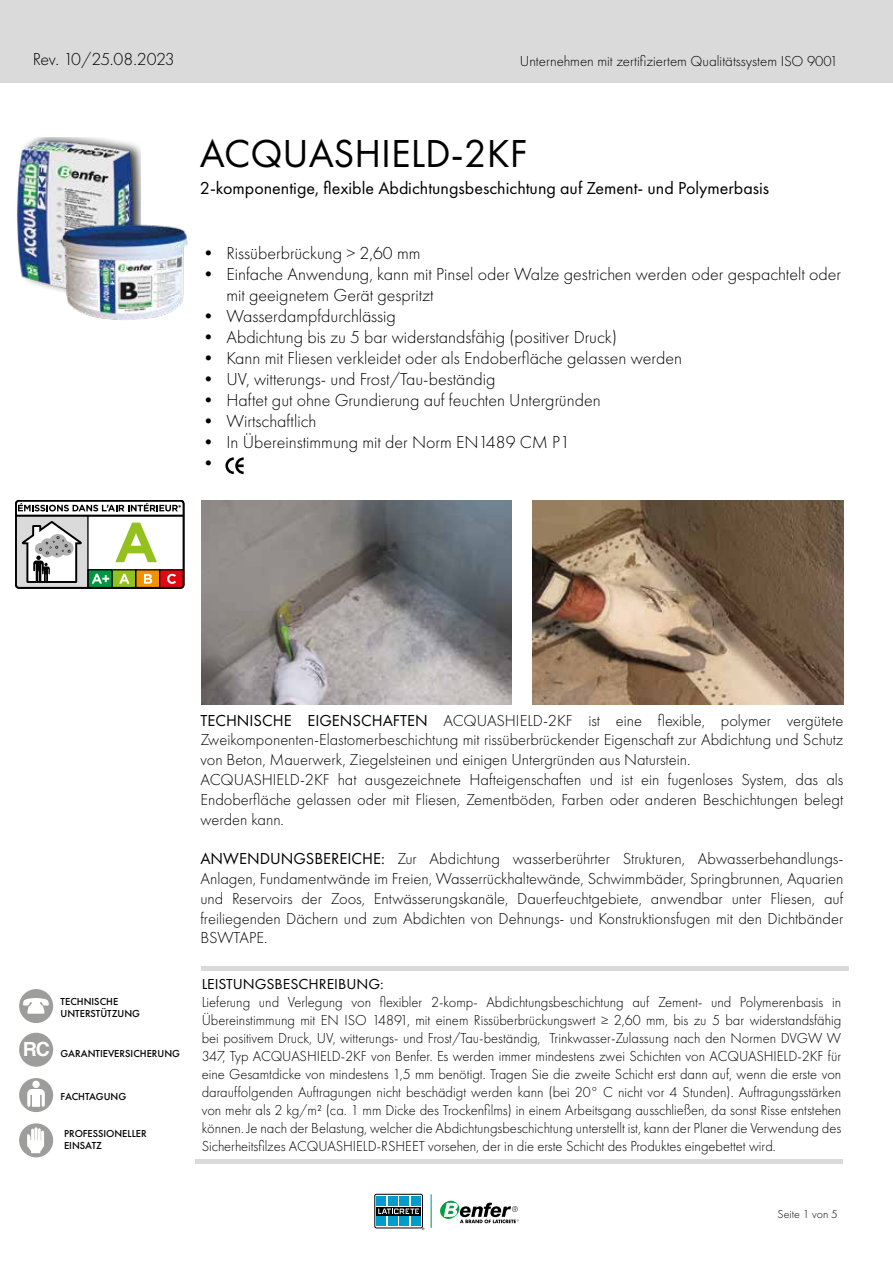
<style>
.page{position:relative;width:893px;height:1263px;background:#fff}
.page>*{position:absolute;margin:0;border:0;box-sizing:border-box;transform-origin:0 0}
.t1{font:40.5px "Futura PT";color:#000}
.t2{font:300 18px/21px "Futura PT";color:#000}
.t3{font:18px "Futura PT";color:#000}
.t4{font:300 18px "Futura PT";letter-spacing:-.04em;color:#000}
.t5{font:300 16.5px/19.8px "Futura PT";color:#000}
.t6{font:300 15px/18px "Futura PT";color:#000;text-align:justify}
.t7{font:15px "Futura PT";color:#000;scale:1.04 1}
.t8{font:300 12px "Futura PT";color:#000}
.t9{font:500 10.5px/12px "Futura PT";color:#000}
.s1{font-family:"Helvetica";font-weight:700;font-size:19.5px;color:#fff}
.s2{font-weight:400}
</style>
<div class="page">
<div style="left:0;top:0;width:893px;height:83px;background:#dadada"></div>
<svg style="left:440px;top:1201px;width:79px;height:22px"></svg>
<img style="left:431px;top:1194px;width:1px;height:34px">
<svg style="left:375px;top:1194px;width:47px;height:34px"></svg>
<div style="left:375px;top:1194px;width:48px;height:34px;border:1px solid #000;border-radius:2px"></div>
<div style="left:377px;top:1216px;width:9px;height:10px;background:#009dcc"></div>
<div style="left:388px;top:1216px;width:10px;height:10px;background:#009dcc"></div>
<div style="left:400px;top:1216px;width:9px;height:10px;background:#009dcc"></div>
<div style="left:411px;top:1216px;width:10px;height:10px;background:#009dcc"></div>
<div style="left:377px;top:1207px;width:44px;height:8px;background:#000"></div>
<svg style="left:378px;top:1208px;width:41px;height:6px"></svg>
<div style="left:377px;top:1196px;width:9px;height:10px;background:#009dcc"></div>
<div style="left:388px;top:1196px;width:10px;height:10px;background:#009dcc"></div>
<div style="left:400px;top:1196px;width:9px;height:10px;background:#009dcc"></div>
<div style="left:411px;top:1196px;width:10px;height:10px;background:#009dcc"></div>
<hr style="left:201px;top:966px;width:648px;height:4px;background:#dadada">
<hr style="left:196px;top:1159px;width:647px;height:4px;background:#dadada">
<svg style="left:15px;top:500px;width:169px;height:89px"></svg>
<svg style="left:225px;top:457px;width:19px;height:17px"></svg>
<img style="left:17px;top:137px;width:123px;height:148px">
<img style="left:37px;top:156px;width:151px;height:164px">
<img style="left:201px;top:500px;width:311px;height:204px">
<img style="left:533px;top:500px;width:310px;height:204px">
<div style="left:19px;top:989px;width:34px;height:34px;background:#9d9d9c;border-radius:50%"></div>
<svg style="left:23px;top:998px;width:26px;height:16px"></svg>
<div style="left:19px;top:1078px;width:34px;height:34px;background:#9d9d9c;border-radius:50%"></div>
<div style="left:32px;top:1081px;width:8px;height:7px;background:#fff;border-radius:50%"></div>
<svg style="left:27px;top:1089px;width:18px;height:18px"></svg>
<div style="left:19px;top:1123px;width:34px;height:34px;background:#9d9d9c;border-radius:50%"></div>
<svg style="left:27px;top:1127px;width:17px;height:26px"></svg>
<div style="left:19px;top:1033px;width:34px;height:34px;background:#9d9d9c;border-radius:50%"></div>
<p class="t4" style="left:33px;top:49px;width:143px">Rev. 10/25.08.2023</p>
<p class="t6" style="left:520px;top:52px;width:320px">Unternehmen mit zertifiziertem Qualitätssystem ISO 9001</p>
<h1 class="t1" style="left:200px;top:129px;width:329px">ACQUASHIELD-2KF</h1>
<p class="t3" style="left:200px;top:177px;width:571px">2-komponentige, flexible Abdichtungsbeschichtung auf Zement- und Polymerbasis</p>
<p class="t2" style="left:199px;top:242px;width:222px">• Rissüberbrückung &gt; 2,60 mm</p>
<p class="t2" style="left:226px;top:263px;width:616px;text-indent:-27px">• Einfache Anwendung, kann mit Pinsel oder Walze gestrichen werden oder gespachtelt oder mit geeignetem Gerät gespritzt</p>
<p class="t2" style="left:199px;top:305px;width:198px">• Wasserdampfdurchlässig</p>
<p class="t2" style="left:199px;top:326px;width:419px">• Abdichtung bis zu 5 bar widerstandsfähig (positiver Druck)</p>
<p class="t2" style="left:199px;top:347px;width:484px">• Kann mit Fliesen verkleidet oder als Endoberfläche gelassen werden</p>
<p class="t2" style="left:199px;top:368px;width:297px">• UV, witterungs- und Frost/Tau-beständig</p>
<p class="t2" style="left:199px;top:389px;width:403px">• Haftet gut ohne Grundierung auf feuchten Untergründen</p>
<p class="t2" style="left:199px;top:410px;width:119px">• Wirtschaftlich</p>
<p class="t2" style="left:199px;top:431px;width:372px">• In Übereinstimmung mit der Norm EN1489 CM P1 •</p>
<p class="t9" style="left:61px;top:995px;width:81px">TECHNISCHE<br>UNTERSTÜTZUNG</p>
<p class="t9" style="left:23px;top:1048px;width:159px"><span class="s1">RC</span> GARANTIEVERSICHERUNG</p>
<p class="t9" style="left:61px;top:1091px;width:67px">FACHTAGUNG</p>
<p class="t9" style="left:64px;top:1128px;width:84px">PROFESSIONELLER<br>EINSATZ</p>
<p class="t5" style="left:200px;top:710px;width:644px"><span class="s2">TECHNISCHE EIGENSCHAFTEN</span> ACQUASHIELD-2KF ist eine flexible, polymer vergütete Zweikomponenten-Elastomerbeschichtung mit rissüberbrückender Eigenschaft zur Abdichtung und Schutz von Beton, Mauerwerk, Ziegelsteinen und einigen Untergründen aus Naturstein.<br>ACQUASHIELD-2KF hat ausgezeichnete Hafteigenschaften und ist ein fugenloses System, das als Endoberfläche gelassen oder mit Fliesen, Zementböden, Farben oder anderen Beschichtungen belegt werden kann.</p>
<p class="t5" style="left:200px;top:849px;width:644px;text-align:justify"><span class="s2">ANWENDUNGSBEREICHE:</span> Zur Abdichtung wasserberührter Strukturen, Abwasserbehandlungs-Anlagen, Fundamentwände im Freien, Wasserrückhaltewände, Schwimmbäder, Springbrunnen, Aquarien und Reservoirs der Zoos, Entwässerungskanäle, Dauerfeuchtgebiete, anwendbar unter Fliesen, auf freiliegenden Dächern und zum Abdichten von Dehnungs- und Konstruktionsfugen mit den Dichtbänder BSWTAPE.</p>
<p class="t7" style="left:202px;top:975px;width:177px">LEISTUNGSBESCHREIBUNG:</p>
<p class="t6" style="left:202px;top:993px;width:641px">Lieferung und Verlegung von flexibler 2-komp- Abdichtungsbeschichtung auf Zement- und Polymerenbasis in Übereinstimmung mit EN ISO 14891, mit einem Rissüberbrückungswert ≥ 2,60 mm, bis zu 5 bar widerstandsfähig bei positivem Druck, UV, witterungs- und Frost/Tau-beständig, Trinkwasser-Zulassung nach den Normen DVGW W 347, Typ ACQUASHIELD-2KF von Benfer. Es werden immer mindestens zwei Schichten von ACQUASHIELD-2KF für eine Gesamtdicke von mindestens 1,5 mm benötigt. Tragen Sie die zweite Schicht erst dann auf, wenn die erste von darauffolgenden Auftragungen nicht beschädigt werden kann (bei 20° C nicht vor 4 Stunden). Auftragungsstärken von mehr als 2 kg/m² (ca. 1 mm Dicke des Trockenfilms) in einem Arbeitsgang ausschließen, da sonst Risse entstehen können. Je nach der Belastung, welcher die Abdichtungsbeschichtung unterstellt ist, kann der Planer die Verwendung des Sicherheitsfilzes ACQUASHIELD-RSHEET vorsehen, der in die erste Schicht des Produktes eingebettet wird.</p>
<p class="t8" style="left:778px;top:1207px;width:62px">Seite 1 von 5</p>
</div>
